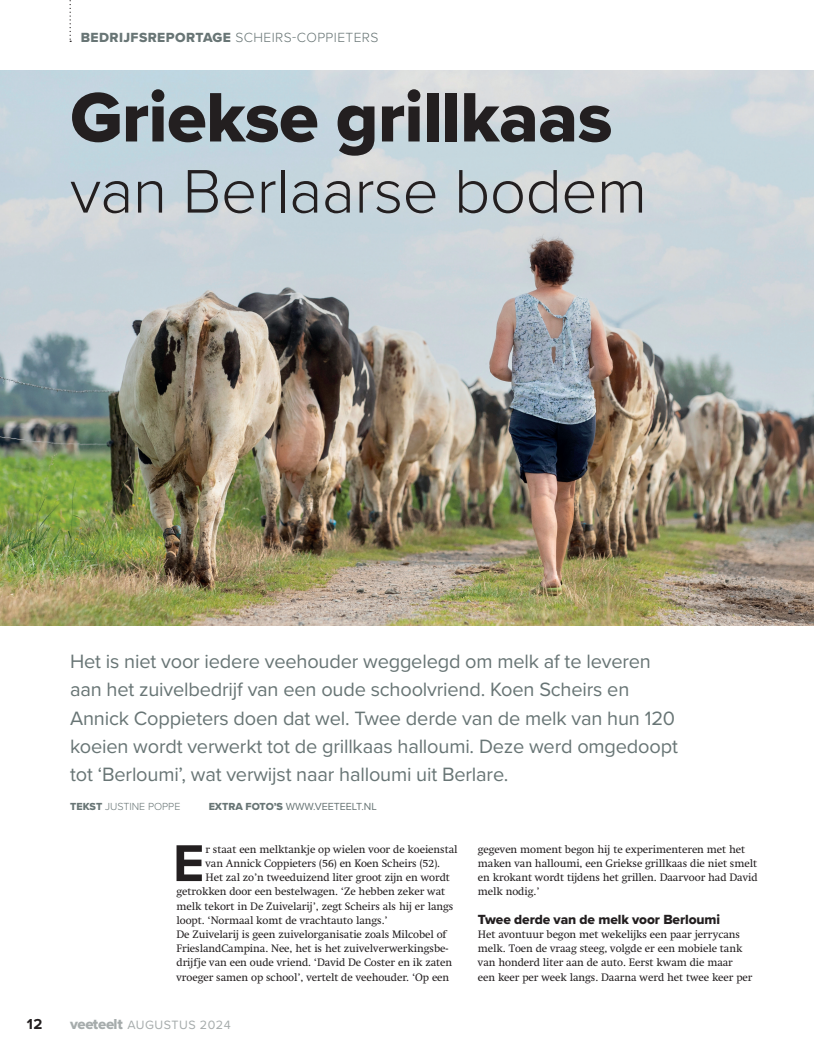
<style>
.page{position:relative;width:814px;height:1051px;background:#fff}
.page>*{position:absolute;margin:0;border:0;box-sizing:border-box;transform-origin:0 0}
.t1{font:72.5px "Proxima Nova Extrabld";letter-spacing:-.01em;color:#231f20}
.t2{font:300 63.75px "Proxima Nova";letter-spacing:-.01em;color:#231f20}
.t3{font:700 53.62px "Proxima Nova";color:#231f20}
.t4{font:20px/28.5px "Proxima Nova";letter-spacing:-.01em;color:#687575}
.t5{font:700 15px "Proxima Nova";color:#231f20}
.t6{font:300 13.75px "Proxima Nova";letter-spacing:.03em;color:#687575}
.t7{font:13.75px "Proxima Nova Extrabld";letter-spacing:-.01em;color:#231f20}
.t8{font:12.5px "Proxima Nova";letter-spacing:.04em;color:#a6acac}
.t9{font:11px/14.2px "Swift LT Pro";letter-spacing:-.01em;color:#231f20}
.t10{font:10.62px "Proxima Nova";color:#687575}
.t11{font:300 10.62px "Proxima Nova";color:#687575}
.s1{font-family:"Proxima Nova Extrabld";font-weight:400}
.s2{font-family:"Proxima Nova Extrabld"}
.s3{font-family:"Proxima Nova Extrabld";font-size:15px}
</style>
<div class="page">
<img style="left:0;top:70px;width:813px;height:555px">
<svg style="left:70px;top:0;width:1px;height:42px"></svg>
<p class="t6" style="left:81px;top:27px;width:299px"><span class="s1">BEDRIJFSREPORTAGE</span> SCHEIRS-COPPIETERS</p>
<h1 class="t1" style="left:70px;top:63px;width:544px">Griekse grillkaas</h1>
<h2 class="t2" style="left:70px;top:144px;width:578px">van Berlaarse bodem</h2>
<p class="t4" style="left:70px;top:646px;width:609px">Het is niet voor iedere veehouder weggelegd om melk af te leveren aan het zuivelbedrijf van een oude schoolvriend. Koen Scheirs en Annick Coppieters doen dat wel. Twee derde van de melk van hun 120 koeien wordt verwerkt tot de grillkaas halloumi. Deze werd omgedoopt tot ‘Berloumi’, wat verwijst naar halloumi uit Berlare.</p>
<p class="t11" style="left:70px;top:798px;width:112px"><span class="s1">TEKST</span> JUSTINE POPPE</p>
<p class="t10" style="left:209px;top:798px;width:169px"><span class="s2">EXTRA FOTO’S</span> WWW.VEETEELT.NL</p>
<h3 class="t3" style="left:173px;top:823px;width:33px">E</h3>
<p class="t9" style="left:205px;top:842px;width:254px">r staat een melktankje op wielen voor de koeienstal</p>
<p class="t9" style="left:205px;top:856px;width:236px">van Annick Coppieters (56) en Koen Scheirs (52).</p>
<p class="t9" style="left:205px;top:870px;width:246px">Het zal zo’n tweeduizend liter groot zijn en wordt</p>
<p class="t9" style="left:176px;top:884px;width:270px">getrokken door een bestelwagen. ‘Ze hebben zeker wat</p>
<p class="t9" style="left:176px;top:899px;width:278px">melk tekort in De Zuivelarij’, zegt Scheirs als hij er langs</p>
<p class="t9" style="left:176px;top:913px;width:213px">loopt. ‘Normaal komt de vrachtauto langs.’</p>
<p class="t9" style="left:176px;top:927px;width:271px">De Zuivelarij is geen zuivelorganisatie zoals Milcobel of</p>
<p class="t9" style="left:176px;top:941px;width:273px">FrieslandCampina. Nee, het is het zuivelverwerkingsbe-</p>
<p class="t9" style="left:176px;top:955px;width:277px">drijfje van een oude vriend. ‘David De Coster en ik zaten</p>
<p class="t9" style="left:176px;top:970px;width:274px">vroeger samen op school’, vertelt de veehouder. ‘Op een</p>
<h3 class="t5" style="left:27px;top:1013px;width:17px">12</h3>
<p class="t8" style="left:70px;top:1016px;width:162px"><span class="s3">veeteelt</span> AUGUSTUS 2024</p>
<p class="t9" style="left:478px;top:842px;width:281px">gegeven moment begon hij te experimenteren met het maken van halloumi, een Griekse grillkaas die niet smelt en krokant wordt tijdens het grillen. Daarvoor had David melk nodig.’</p>
<p class="t7" style="left:478px;top:909px;width:244px">Twee derde van de melk voor Berloumi</p>
<p class="t9" style="left:478px;top:927px;width:276px">Het avontuur begon met wekelijks een paar jerrycans melk. Toen de vraag steeg, volgde er een mobiele tank van honderd liter aan de auto. Eerst kwam die maar een keer per week langs. Daarna werd het twee keer per</p>
</div>
